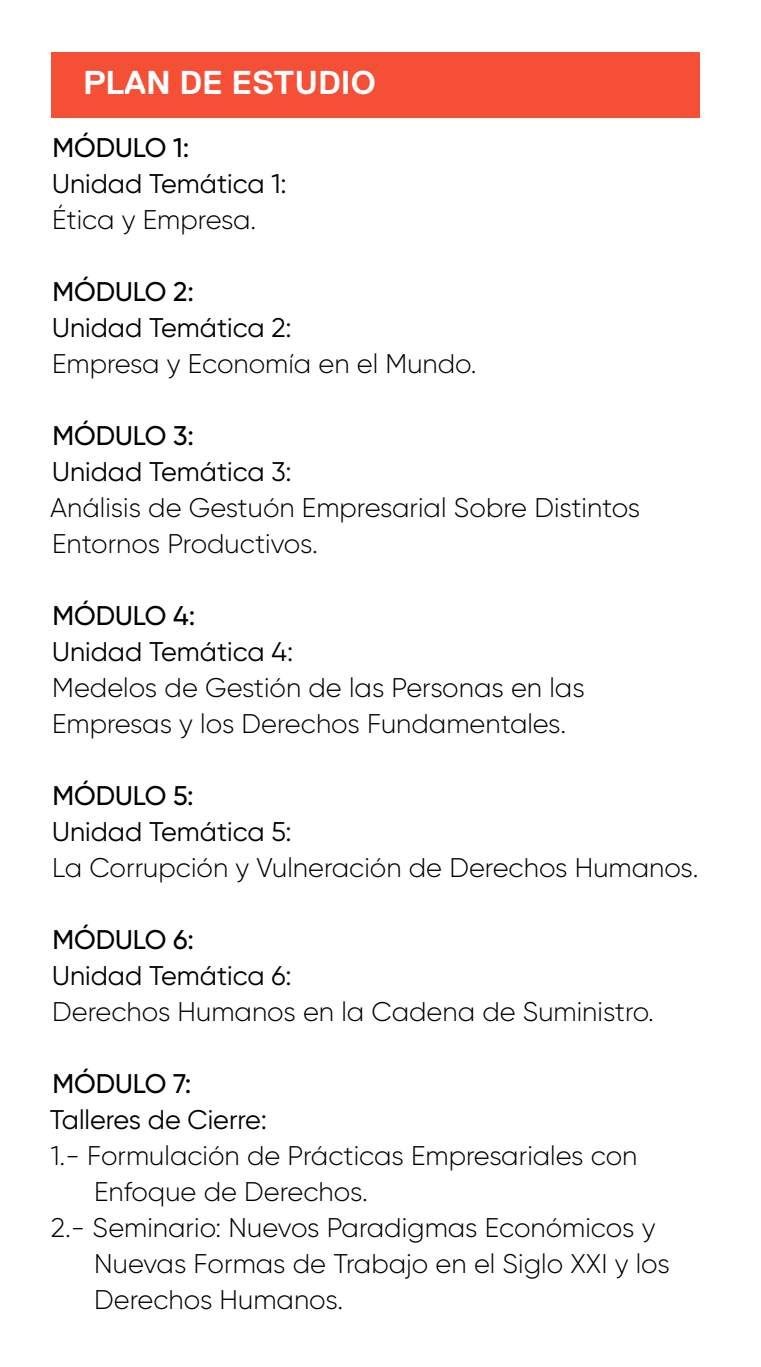
<style>
.page{position:relative;width:761px;height:1367px;background:#fff}
.page>*{position:absolute;margin:0;border:0;box-sizing:border-box;transform-origin:0 0}
.t1{font:700 33px "Replica Pro";color:#fff}
.t2{font:300 27px/36px "Gilroy";color:#000}
.t3{font:27px "Gilroy";color:#000}
.t4{font:500 27px "Gilroy";color:#000}
</style>
<div class="page">
<div style="left:51px;top:52px;width:649px;height:65px;background:#f55036"></div>
<p class="t1" style="left:83px;top:64px;width:294px">PLAN DE ESTUDIO</p>
<p class="t4" style="left:53px;top:131px;width:138px">MÓDULO 1:</p>
<p class="t3" style="left:52px;top:167px;width:236px">Unidad Temática 1:</p>
<p class="t2" style="left:52px;top:201px;width:205px">Ética y Empresa.</p>
<p class="t4" style="left:53px;top:275px;width:143px">MÓDULO 2:</p>
<p class="t3" style="left:52px;top:311px;width:241px">Unidad Temática 2:</p>
<p class="t2" style="left:52px;top:345px;width:426px">Empresa y Economía en el Mundo.</p>
<p class="t4" style="left:53px;top:419px;width:143px">MÓDULO 3:</p>
<p class="t3" style="left:52px;top:455px;width:241px">Unidad Temática 3:</p>
<p class="t2" style="left:50px;top:489px;width:591px">Análisis de Gestuón Empresarial Sobre Distintos<br>Entornos Productivos.</p>
<p class="t4" style="left:53px;top:599px;width:144px">MÓDULO 4:</p>
<p class="t3" style="left:52px;top:635px;width:242px">Unidad Temática 4:</p>
<p class="t2" style="left:52px;top:669px;width:534px">Medelos de Gestión de las Personas en las<br>Empresas y los Derechos Fundamentales.</p>
<p class="t4" style="left:53px;top:779px;width:143px">MÓDULO 5:</p>
<p class="t3" style="left:52px;top:815px;width:241px">Unidad Temática 5:</p>
<p class="t2" style="left:52px;top:849px;width:647px">La Corrupción y Vulneración de Derechos Humanos.</p>
<p class="t4" style="left:53px;top:923px;width:143px">MÓDULO 6:</p>
<p class="t3" style="left:52px;top:959px;width:241px">Unidad Temática 6:</p>
<p class="t2" style="left:52px;top:993px;width:603px">Derechos Humanos en la Cadena de Suministro.</p>
<p class="t4" style="left:53px;top:1067px;width:140px">MÓDULO 7:</p>
<p class="t3" style="left:50px;top:1103px;width:219px">Talleres de Cierre:</p>
<p class="t2" style="left:51px;top:1137px;width:588px">1.- Formulación de Prácticas Empresariales con</p>
<p class="t2" style="left:94px;top:1173px;width:275px">Enfoque de Derechos.</p>
<p class="t2" style="left:51px;top:1209px;width:606px">2.- Seminario: Nuevos Paradigmas Económicos y</p>
<p class="t2" style="left:94px;top:1245px;width:577px">Nuevas Formas de Trabajo en el Siglo XXI y los</p>
<p class="t2" style="left:94px;top:1281px;width:251px">Derechos Humanos.</p>
</div>
